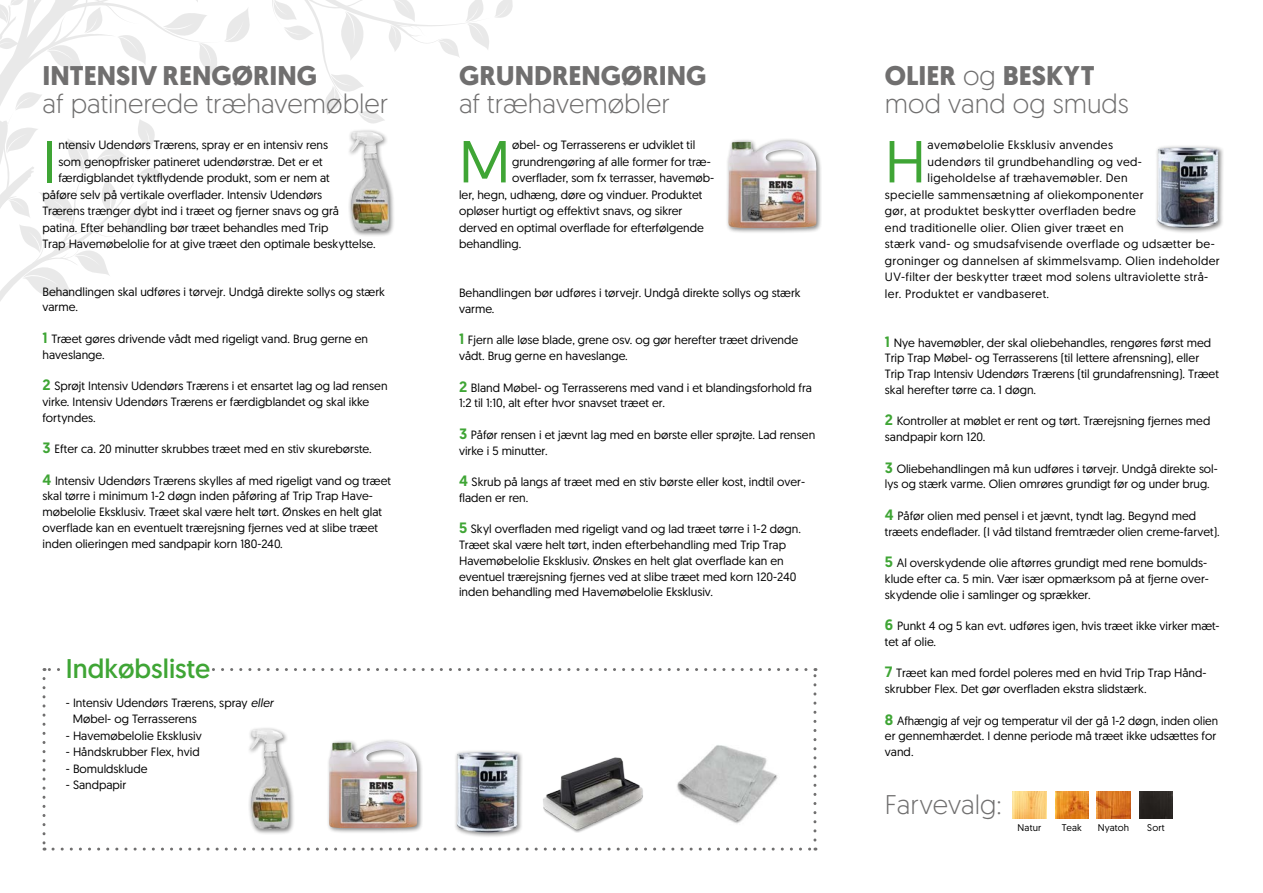
<style>
.page{position:relative;width:1263px;height:893px;background:#fff}
.page>*{position:absolute;margin:0;border:0;box-sizing:border-box;transform-origin:0 0}
.t1{font:59.1px "Geomanist";color:#3fa535}
.t2{font:300 27px/28.5px "Geomanist";color:#706f6f}
.t3{font:700 27px "Geomanist";color:#706f6f}
.t4{font:27px "Geomanist";color:#3fa535}
.t5{font:12px/15.8px "Geomanist";color:#000}
.t6{font:12px "Geomanist";letter-spacing:.03em;color:#000}
.t7{font:9.75px "Geomanist";letter-spacing:.02em;color:#000}
.s1{font-weight:500;font-size:15px;color:#3fa535}
.s2{font-style:italic}
.s3{font-weight:700}
</style>
<div class="page">
<img style="left:677px;top:745px;width:101px;height:79px">
<svg style="left:0;top:0;width:513px;height:301px"></svg>
<svg style="left:43px;top:678px;width:3px;height:173px"></svg>
<svg style="left:53px;top:848px;width:763px;height:3px"></svg>
<svg style="left:813px;top:668px;width:3px;height:172px"></svg>
<svg style="left:44px;top:668px;width:762px;height:3px"></svg>
<div style="left:66px;top:651px;width:144px;height:33px;background:#fff"></div>
<div style="left:326px;top:738px;width:97px;height:96px;background:#000;opacity:.5"></div>
<img style="left:361px;top:741px;width:24px;height:7px">
<div style="left:454px;top:750px;width:70px;height:89px;background:#000;opacity:.5"></div>
<img style="left:457px;top:752px;width:61px;height:81px">
<img style="left:543px;top:757px;width:100px;height:76px">
<img style="left:1012px;top:791px;width:34px;height:27px">
<img style="left:1055px;top:791px;width:34px;height:27px">
<img style="left:1097px;top:791px;width:33px;height:27px">
<img style="left:1139px;top:791px;width:34px;height:27px">
<div style="left:247px;top:726px;width:48px;height:109px;background:#000;opacity:.5"></div>
<img style="left:250px;top:729px;width:39px;height:100px">
<div style="left:347px;top:129px;width:48px;height:108px;background:#000;opacity:.5"></div>
<img style="left:350px;top:131px;width:39px;height:100px">
<div style="left:725px;top:138px;width:97px;height:96px;background:#000;opacity:.5"></div>
<img style="left:760px;top:141px;width:24px;height:7px">
<div style="left:1155px;top:145px;width:69px;height:89px;background:#000;opacity:.5"></div>
<img style="left:1157px;top:148px;width:62px;height:80px">
<h2 class="t3" style="left:43px;top:57px;width:276px">INTENSIV RENGØRING</h2>
<h2 class="t2" style="left:43px;top:89px;width:347px">af patinerede træhavemøbler</h2>
<h1 class="t1" style="left:43px;top:123px;width:16px">I</h1>
<p class="t5" style="left:58px;top:137px;width:271px">ntensiv Udendørs Trærens, spray er en intensiv rens</p>
<p class="t5" style="left:58px;top:153px;width:266px">som genopfrisker patineret udendørstræ. Det er et</p>
<p class="t5" style="left:58px;top:170px;width:273px">færdigblandet tyktflydende produkt, som er nem at</p>
<p class="t5" style="left:43px;top:186px;width:281px">påføre selv på vertikale overflader. Intensiv Udendørs</p>
<p class="t5" style="left:43px;top:203px;width:298px">Trærens trænger dybt ind i træet og fjerner snavs og grå</p>
<p class="t5" style="left:43px;top:219px;width:287px">patina. Efter behandling bør træet behandles med Trip</p>
<p class="t5" style="left:43px;top:236px;width:335px">Trap Havemøbelolie for at give træet den optimale beskyttelse.</p>
<p class="t5" style="left:43px;top:283px;width:344px">Behandlingen skal udføres i tørvejr. Undgå direkte sollys og stærk varme.</p>
<p class="t5" style="left:43px;top:330px;width:327px"><span class="s1">1</span> Træet gøres drivende vådt med rigeligt vand. Brug gerne en haveslange.</p>
<p class="t5" style="left:43px;top:378px;width:347px"><span class="s1">2</span> Sprøjt Intensiv Udendørs Trærens i et ensartet lag og lad rensen virke. Intensiv Udendørs Trærens er færdigblandet og skal ikke fortyndes.</p>
<p class="t5" style="left:43px;top:441px;width:331px"><span class="s1">3</span> Efter ca. 20 minutter skrubbes træet med en stiv skurebørste.</p>
<p class="t5" style="left:43px;top:472px;width:350px"><span class="s1">4</span> Intensiv Udendørs Trærens skylles af med rigeligt vand og træet skal tørre i minimum 1-2 døgn inden påføring af Trip Trap Have&shy;møbelolie Eksklusiv. Træet skal være helt tørt. Ønskes en helt glat overflade kan en eventuelt trærejsning fjernes ved at slibe træet inden olieringen med sandpapir korn 180-240.</p>
<h2 class="t4" style="left:66px;top:651px;width:146px">Indkøbsliste</h2>
<p class="t5" style="left:73px;top:694px;width:202px;line-height:16.5px;text-indent:-7px">- Intensiv Udendørs Trærens, spray <span class="s2">eller<br></span>Møbel- og Terrasserens</p>
<p class="t5" style="left:66px;top:727px;width:137px">- Havemøbelolie Eksklusiv</p>
<p class="t5" style="left:66px;top:744px;width:135px">- Håndskrubber Flex, hvid</p>
<p class="t5" style="left:66px;top:760px;width:83px">- Bomuldsklude</p>
<p class="t5" style="left:66px;top:777px;width:62px">- Sandpapir</p>
<h2 class="t3" style="left:459px;top:57px;width:249px">GRUNDRENGØRING</h2>
<h2 class="t2" style="left:459px;top:89px;width:212px">af træhavemøbler</h2>
<h1 class="t1" style="left:459px;top:123px;width:53px">M</h1>
<p class="t5" style="left:512px;top:137px;width:185px">øbel- og Terrasserens er udviklet til</p>
<p class="t5" style="left:512px;top:153px;width:200px">grundrengøring af alle former for træ-</p>
<p class="t5" style="left:512px;top:170px;width:203px">overflader, som fx terrasser, havemøb-</p>
<p class="t5" style="left:459px;top:186px;width:245px">ler, hegn, udhæng, døre og vinduer. Produktet</p>
<p class="t5" style="left:459px;top:203px;width:225px">opløser hurtigt og effektivt snavs, og sikrer</p>
<p class="t5" style="left:459px;top:219px;width:246px">derved en optimal overflade for efterfølgende</p>
<p class="t5" style="left:459px;top:236px;width:64px">behandling.</p>
<p class="t5" style="left:459px;top:285px;width:343px">Behandlingen bør udføres i tørvejr. Undgå direkte sollys og stærk varme.</p>
<p class="t5" style="left:459px;top:332px;width:341px"><span class="s1">1</span> Fjern alle løse blade, grene osv. og gør herefter træet drivende vådt. Brug gerne en haveslange.</p>
<p class="t5" style="left:459px;top:379px;width:354px"><span class="s1">2</span> Bland Møbel- og Terrasserens med vand i et blandingsforhold fra<br>1:2 til 1:10, alt efter hvor snavset træet er.</p>
<p class="t5" style="left:459px;top:426px;width:358px"><span class="s1">3</span> Påfør rensen i et jævnt lag med en børste eller sprøjte. Lad rensen virke i 5 minutter.</p>
<p class="t5" style="left:459px;top:474px;width:348px"><span class="s1">4</span> Skrub på langs af træet med en stiv børste eller kost, indtil over&shy;fladen er ren.</p>
<p class="t5" style="left:459px;top:521px;width:343px"><span class="s1">5</span> Skyl overfladen med rigeligt vand og lad træet tørre i 1-2 døgn.<br>Træet skal være helt tørt, inden efterbehandling med Trip Trap Havemøbelolie Eksklusiv. Ønskes en helt glat overflade kan en eventuel trærejsning fjernes ved at slibe træet med korn 120-240 inden behandling med Havemøbelolie Eksklusiv.</p>
<h2 class="t2" style="left:885px;top:60px;width:246px"><span class="s3">OLIER</span> og <span class="s3">BESKYT </span>mod vand og smuds</h2>
<h1 class="t1" style="left:885px;top:123px;width:42px">H</h1>
<p class="t6" style="left:928px;top:137px;width:187px">avemøbelolie Eksklusiv anvendes</p>
<p class="t6" style="left:928px;top:154px;width:216px">udendørs til grundbehandling og ved-</p>
<p class="t6" style="left:928px;top:170px;width:201px">ligeholdelse af træhavemøbler. Den</p>
<p class="t6" style="left:885px;top:187px;width:260px">specielle sammensætning af oliekomponenter</p>
<p class="t6" style="left:885px;top:203px;width:253px">gør, at produktet beskytter overfladen bedre</p>
<p class="t6" style="left:885px;top:220px;width:240px">end traditionelle olier. Olien giver træet en</p>
<p class="t6" style="left:885px;top:236px;width:331px">stærk vand- og smudsafvisende overflade og udsætter be-</p>
<p class="t6" style="left:885px;top:253px;width:336px">groninger og dannelsen af skimmelsvamp. Olien indeholder</p>
<p class="t6" style="left:885px;top:269px;width:325px">UV-filter der beskytter træet mod solens ultraviolette strå-</p>
<p class="t6" style="left:885px;top:286px;width:166px">ler. Produktet er vandbaseret.</p>
<p class="t5" style="left:885px;top:334px;width:335px"><span class="s1">1</span> Nye havemøbler, der skal oliebehandles, rengøres først med Trip Trap Møbel- og Terrasserens (til lettere afrensning), eller Trip Trap Intensiv Udendørs Trærens (til grundafrensning). Træet skal herefter tørre ca. 1 døgn.</p>
<p class="t5" style="left:885px;top:413px;width:327px"><span class="s1">2</span> Kontroller at møblet er rent og tørt. Trærejsning fjernes med sandpapir korn 120.</p>
<p class="t5" style="left:885px;top:460px;width:334px"><span class="s1">3</span> Oliebehandlingen må kun udføres i tørvejr. Undgå direkte sol&shy;lys og stærk varme. Olien omrøres grundigt før og under brug.</p>
<p class="t5" style="left:885px;top:507px;width:336px"><span class="s1">4</span> Påfør olien med pensel i et jævnt, tyndt lag. Begynd med træets endeflader. (I våd tilstand fremtræder olien creme-farvet).</p>
<p class="t5" style="left:885px;top:555px;width:324px;text-align:justify"><span class="s1">5</span> Al overskydende olie aftørres grundigt med rene bomulds&shy;klude efter ca. 5 min. Vær især opmærksom på at fjerne over&shy;skydende olie i samlinger og sprækker.</p>
<p class="t5" style="left:885px;top:618px;width:336px"><span class="s1">6</span> Punkt 4 og 5 kan evt. udføres igen, hvis træet ikke virker mæt&shy;tet af olie.</p>
<p class="t5" style="left:885px;top:665px;width:323px"><span class="s1">7</span> Træet kan med fordel poleres med en hvid Trip Trap Hånd&shy;skrubber Flex. Det gør overfladen ekstra slidstærk.</p>
<p class="t5" style="left:885px;top:712px;width:335px"><span class="s1">8</span> Afhængig af vejr og temperatur vil der gå 1-2 døgn, inden olien er gennemhærdet. I denne periode må træet ikke udsættes for vand.</p>
<h2 class="t2" style="left:885px;top:789px;width:118px">Farvevalg:</h2>
<p class="t7" style="left:1017px;top:821px;width:25px">Natur</p>
<p class="t7" style="left:1062px;top:821px;width:21px">Teak</p>
<p class="t7" style="left:1098px;top:821px;width:33px">Nyatoh</p>
<p class="t7" style="left:1147px;top:821px;width:19px">Sort</p>
</div>
